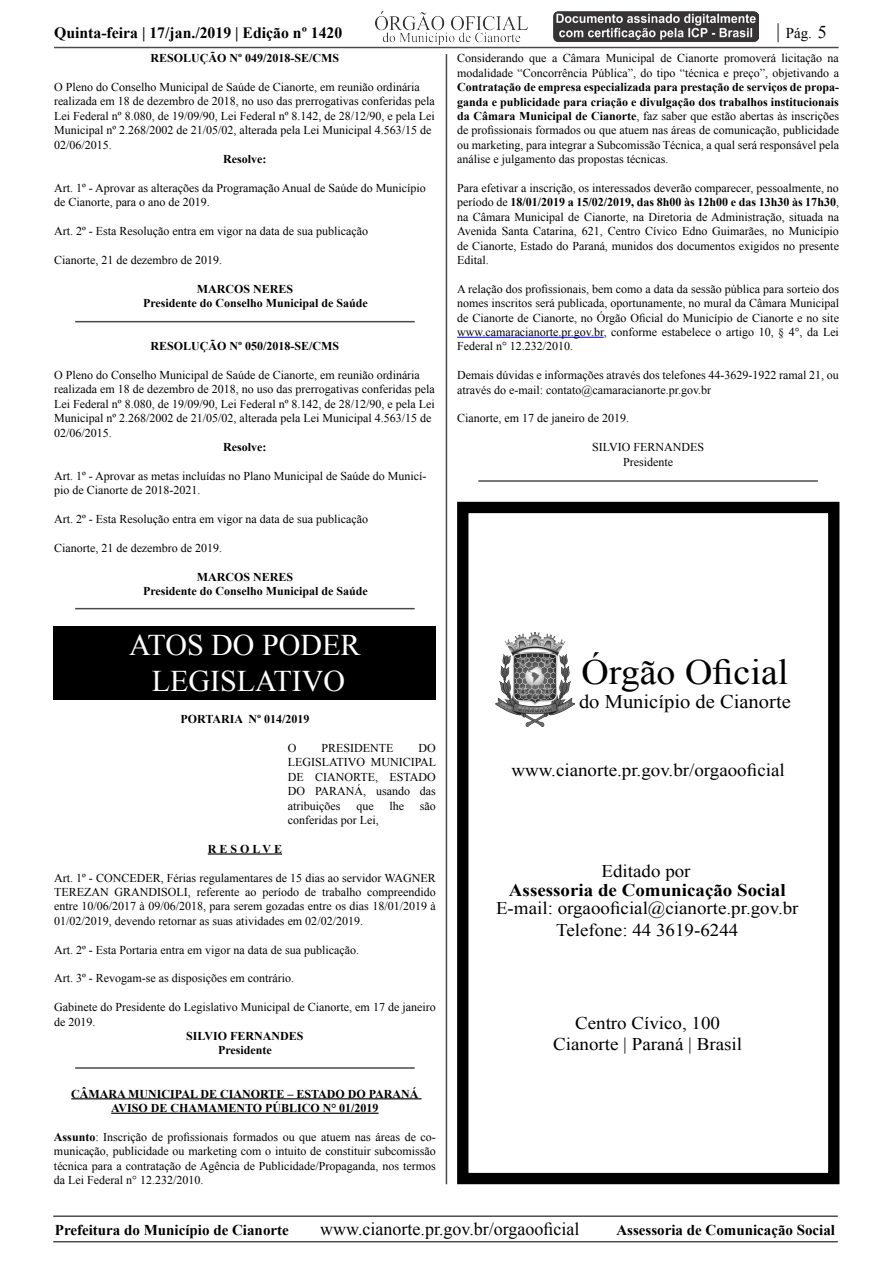
<style>
.page{position:relative;width:893px;height:1263px;background:#fff}
.page>*{position:absolute;margin:0;border:0;box-sizing:border-box;transform-origin:0 0}
.t1{font:35.7px "Times New Roman";color:#000;scale:1.06 1}
.t2{font:30px/36px "Times New Roman";color:#fff;text-align:center}
.t3{font:19.35px "Times New Roman";color:#000;scale:1.06 1}
.t4{font:18px "Times New Roman";color:#000}
.t5{font:17.85px/21.5px "Times New Roman";color:#000;text-align:center;scale:1.06 1}
.t6{font:700 17.85px "Times New Roman";color:#000;scale:1.06 1}
.t7{font:700 15.75px "Times New Roman";color:#000}
.t8{font:700 15px "Times New Roman";color:#000}
.t9{font:15px "Times New Roman";color:#040000}
.t10{font:12px/14.4px "Times New Roman";color:#000}
.t11{font:700 12px/14.4px "Times New Roman";color:#000}
.s1{color:#040000}
.s2{font-size:21px}
.s3{font-weight:700}
</style>
<div class="page">
<hr style="left:53px;top:1215px;width:785px;height:2px;background:#4d4948">
<hr style="left:54px;top:47px;width:785px;height:1px;background:#4d4948">
<hr style="left:53px;top:1241px;width:785px;height:1px;background:#4d4948">
<hr style="left:446px;top:54px;width:1px;height:1130px;background:#4d4948">
<img style="left:376px;top:12px;width:152px;height:32px">
<img style="left:553px;top:11px;width:205px;height:30px">
<hr style="left:208px;top:853px;width:74px;height:1px;background:#000">
<hr style="left:71px;top:1098px;width:351px;height:1px;background:#000">
<hr style="left:111px;top:1113px;width:268px;height:1px;background:#000">
<hr style="left:75px;top:321px;width:340px;height:1px;background:#4d4948">
<hr style="left:75px;top:608px;width:340px;height:1px;background:#4d4948">
<div style="left:54px;top:626px;width:382px;height:73px;background:#000"></div>
<hr style="left:75px;top:1067px;width:340px;height:2px;background:#4d4948">
<hr style="left:457px;top:337px;width:147px;height:1px;background:#00f">
<hr style="left:478px;top:480px;width:340px;height:2px;background:#4d4948">
<div style="left:457px;top:502px;width:382px;height:682px;border:11px solid #000"></div>
<img style="left:495px;top:632px;width:80px;height:95px">
<h3 class="t7" style="left:54px;top:21px;width:290px">Quinta-feira | 17/jan./2019 | Edição nº <span class="s1">1420</span></h3>
<p class="t9" style="left:776px;top:22px;width:37px"><span class="s2">|</span> Pág.</p>
<h3 class="t4" style="left:818px;top:19px;width:10px">5</h3>
<p class="t11" style="left:151px;top:51px;width:190px">RESOLUÇÃO Nº 049/2018-SE/CMS</p>
<p class="t10" style="left:54px;top:80px;width:382px">O Pleno do Conselho Municipal de Saúde de Cianorte, em reunião ordinária realizada em 18 de dezembro de 2018, no uso das prerrogativas conferidas pela Lei Federal nº 8.080, de 19/09/90, Lei Federal nº 8.142, de 28/12/90, e pela Lei Municipal nº 2.268/2002 de 21/05/02, alterada pela Lei Municipal 4.563/15 de 02/06/2015.</p>
<p class="t11" style="left:223px;top:151px;width:45px">Resolve:</p>
<p class="t10" style="left:54px;top:180px;width:373px">Art. 1º - Aprovar as alterações da Programação Anual de Saúde do Município de Cianorte, para o ano de 2019.</p>
<p class="t10" style="left:54px;top:224px;width:315px">Art. 2º - Esta Resolução entra em vigor na data de sua publicação</p>
<p class="t10" style="left:54px;top:252px;width:170px">Cianorte, 21 de dezembro de 2019.</p>
<p class="t11" style="left:143px;top:281px;width:226px;text-indent:54px">MARCOS NERES<br>Presidente do Conselho Municipal de Saúde</p>
<p class="t11" style="left:151px;top:339px;width:190px">RESOLUÇÃO Nº 050/2018-SE/CMS</p>
<p class="t10" style="left:54px;top:368px;width:382px">O Pleno do Conselho Municipal de Saúde de Cianorte, em reunião ordinária realizada em 18 de dezembro de 2018, no uso das prerrogativas conferidas pela Lei Federal nº 8.080, de 19/09/90, Lei Federal nº 8.142, de 28/12/90, e pela Lei Municipal nº 2.268/2002 de 21/05/02, alterada pela Lei Municipal 4.563/15 de 02/06/2015.</p>
<p class="t11" style="left:223px;top:439px;width:45px">Resolve:</p>
<p class="t10" style="left:54px;top:468px;width:374px">Art. 1º - Aprovar as metas incluídas no Plano Municipal de Saúde do Municí&shy;pio de Cianorte de 2018-2021.</p>
<p class="t10" style="left:54px;top:512px;width:315px">Art. 2º - Esta Resolução entra em vigor na data de sua publicação</p>
<p class="t10" style="left:54px;top:540px;width:170px">Cianorte, 21 de dezembro de 2019.</p>
<p class="t11" style="left:143px;top:569px;width:226px;text-indent:54px">MARCOS NERES<br>Presidente do Conselho Municipal de Saúde</p>
<h2 class="t2" style="left:129px;top:627px;width:233px">ATOS DO PODER<br>LEGISLATIVO</h2>
<p class="t11" style="left:180px;top:711px;width:130px">PORTARIA Nº 014/2019</p>
<p class="t10" style="left:288px;top:740px;width:10px">O</p>
<p class="t10" style="left:322px;top:740px;width:73px">PRESIDENTE</p>
<p class="t10" style="left:288px;top:740px;width:150px;text-align:justify;text-indent:131px">DO LEGISLATIVO MUNICIPAL DE CIANORTE, ESTADO DO PARANÁ, usando das atribuições</p>
<p class="t10" style="left:356px;top:798px;width:19px">que</p>
<p class="t10" style="left:389px;top:798px;width:16px">lhe</p>
<p class="t10" style="left:420px;top:798px;width:17px">são</p>
<p class="t10" style="left:288px;top:812px;width:92px">conferidas por Lei,</p>
<p class="t11" style="left:208px;top:841px;width:76px">R E S O L V E</p>
<p class="t10" style="left:54px;top:870px;width:383px;text-align:justify">Art. 1º - CONCEDER, Férias regulamentares de 15 dias ao servidor WAGNER TEREZAN GRANDISOLI, referente ao período de trabalho compreendido entre 10/06/2017 à 09/06/2018, para serem gozadas entre os dias 18/01/2019 à 01/02/2019, devendo retornar as suas atividades em 02/02/2019.</p>
<p class="t10" style="left:54px;top:942px;width:306px">Art. 2º - Esta Portaria entra em vigor na data de sua publicação.</p>
<p class="t10" style="left:54px;top:971px;width:242px">Art. 3º - Revogam-se as disposições em contrário.</p>
<p class="t10" style="left:54px;top:1000px;width:383px">Gabinete do Presidente do Legislativo Municipal de Cianorte, em 17 de janeiro de 2019.</p>
<p class="t11" style="left:186px;top:1028px;width:119px;text-align:center">SILVIO FERNANDES<br>Presidente</p>
<p class="t11" style="left:71px;top:1086px;width:349px;text-align:center">CÂMARA MUNICIPAL DE CIANORTE – ESTADO DO PARANÁ<br>AVISO DE CHAMAMENTO PÚBLICO N° 01/2019</p>
<p class="t10" style="left:54px;top:1129px;width:383px;text-align:justify"><span class="s3">Assunto</span>: Inscrição de profissionais formados ou que atuem nas áreas de co&shy;municação, publicidade ou marketing com o intuito de constituir subcomissão técnica para a contratação de Agência de Publicidade/Propaganda, nos termos da Lei Federal n° 12.232/2010.</p>
<p class="t10" style="left:457px;top:51px;width:383px">Considerando que a Câmara Municipal de Cianorte promoverá licitação na modalidade “Concorrência Pública”, do tipo “técnica e preço”, objetivando a</p>
<p class="t10" style="left:457px;top:80px;width:383px;text-align:justify"><span class="s3">Contratação de empresa especializada para prestação de serviços de propa&shy;ganda e publicidade para criação e divulgação dos trabalhos institucionais da Câmara Municipal de Cianorte</span>, faz saber que estão abertas às inscrições de profissionais formados ou que atuem nas áreas de comunicação, publicidade ou marketing, para integrar a Subcomissão Técnica, a qual será responsável pela análise e julgamento das propostas técnicas.</p>
<p class="t10" style="left:457px;top:181px;width:383px;text-align:justify">Para efetivar a inscrição, os interessados deverão comparecer, pessoalmente, no período de <span class="s3">18/01/2019 a 15/02/2019, das 8h00 às 12h00 e das 13h30 às 17h30</span>, na Câmara Municipal de Cianorte, na Diretoria de Administração, situada na Avenida Santa Catarina, 621, Centro Cívico Edno Guimarães, no Município de Cianorte, Estado do Paraná, munidos dos documentos exigidos no presente Edital.</p>
<p class="t10" style="left:457px;top:281px;width:383px;text-align:justify">A relação dos profissionais, bem como a data da sessão pública para sorteio dos nomes inscritos será publicada, oportunamente, no mural da Câmara Municipal de Cianorte de Cianorte, no Órgão Oficial do Município de Cianorte e no site www.camaracianorte.pr.gov.br, conforme estabelece o artigo 10, § 4°, da Lei Federal n° 12.232/2010.</p>
<p class="t10" style="left:457px;top:368px;width:383px">Demais dúvidas e informações através dos telefones 44-3629-1922 ramal 21, ou através do e-mail: contato@camaracianorte.pr.gov.br</p>
<p class="t10" style="left:457px;top:411px;width:173px">Cianorte, em 17 de janeiro de 2019.</p>
<p class="t10" style="left:592px;top:440px;width:113px;text-align:center">SILVIO FERNANDES<br>Presidente</p>
<h1 class="t1" style="left:581px;top:648px;width:197px">Órgão Oficial</h1>
<h3 class="t3" style="left:579px;top:688px;width:201px">do Município de Cianorte</h3>
<h3 class="t5" style="left:511px;top:759px;width:259px">www.cianorte.pr.gov.br/orgaooficial</h3>
<h3 class="t5" style="left:602px;top:859px;width:86px">Editado por</h3>
<h3 class="t6" style="left:509px;top:878px;width:263px">Assessoria de Comunicação Social</h3>
<h3 class="t5" style="left:496px;top:897px;width:287px">E-mail: orgaooficial@cianorte.pr.gov.br<br>Telefone: 44 3619-6244</h3>
<h3 class="t5" style="left:553px;top:1012px;width:180px">Centro Cívico, 100<br>Cianorte | Paraná | Brasil</h3>
<p class="t8" style="left:55px;top:1220px;width:235px">Prefeitura do Município de Cianorte</p>
<h3 class="t4" style="left:320px;top:1217px;width:261px">www.cianorte.pr.gov.br/orgaooficial</h3>
<p class="t8" style="left:616px;top:1220px;width:220px">Assessoria de Comunicação Social</p>
</div>
